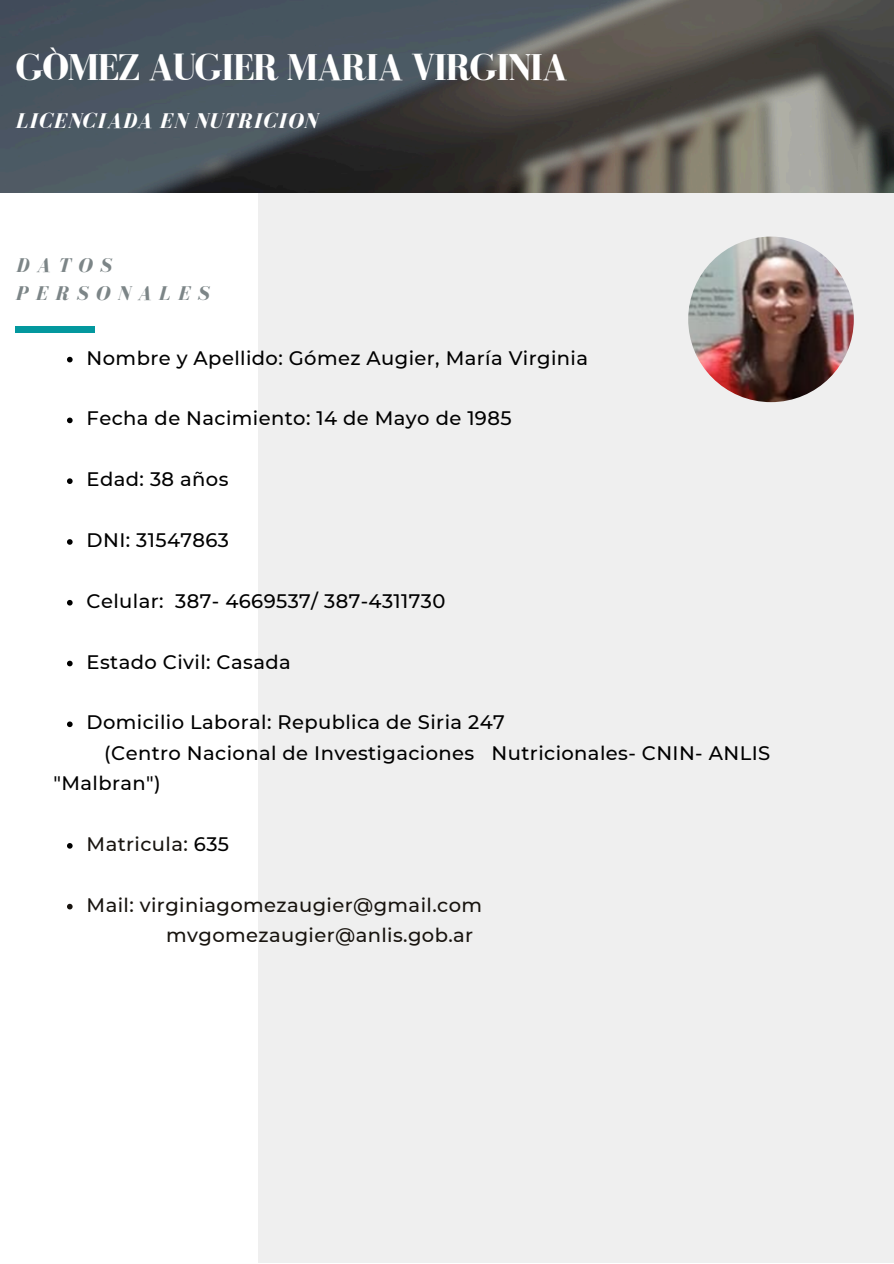
<style>
.page{position:relative;width:894px;height:1264px;background:#fff}
.page>*{position:absolute;margin:0;border:0;box-sizing:border-box;transform-origin:0 0}
.t1{font:700 38.25px "Bodoni FLF";letter-spacing:-.04em;color:#fff}
.t2{font:italic 700 21.9px "Bodoni FLF";letter-spacing:.04em;color:#fff}
.t3{font:italic 700 20.55px/28.2px "Bodoni FLF";letter-spacing:.37em;color:#7c8587}
.t4{font:500 19.5px "Montserrat";letter-spacing:.02em;color:#000}
.t5{font:500 19.5px "Montserrat";letter-spacing:.02em;color:#18140f}
.s1{color:#000}
</style>
<div class="page">
<div style="left:258px;top:0;width:635px;height:1262px;background:#efefef"></div>
<svg style="left:67px;top:357px;width:6px;height:5px"></svg>
<svg style="left:67px;top:417px;width:6px;height:6px"></svg>
<svg style="left:67px;top:478px;width:6px;height:6px"></svg>
<svg style="left:67px;top:539px;width:6px;height:6px"></svg>
<svg style="left:67px;top:600px;width:6px;height:5px"></svg>
<svg style="left:67px;top:660px;width:6px;height:6px"></svg>
<svg style="left:67px;top:721px;width:6px;height:6px"></svg>
<svg style="left:67px;top:843px;width:6px;height:5px"></svg>
<svg style="left:67px;top:903px;width:6px;height:6px"></svg>
<img style="left:0;top:0;width:893px;height:192px">
<div style="left:16px;top:325px;width:79px;height:7px;background:#03989e"></div>
<img style="left:688px;top:236px;width:165px;height:166px;border-radius:50%">
<p class="t1" style="left:16px;top:47px;width:553px">GÒMEZ AUGIER MARIA VIRGINIA</p>
<p class="t2" style="left:16px;top:109px;width:303px">LICENCIADA EN NUTRICION</p>
<p class="t3" style="left:16px;top:251px;width:195px">DATOS<br>PERSONALES</p>
<h1 class="t4" style="left:87px;top:346px;width:503px">Nombre y Apellido: Gómez Augier, María Virginia</h1>
<h2 class="t4" style="left:87px;top:406px;width:426px">Fecha de Nacimiento: 14 de Mayo de 1985</h2>
<p class="t4" style="left:87px;top:467px;width:143px">Edad: 38 años</p>
<h2 class="t4" style="left:87px;top:528px;width:144px">DNI: 31547863</h2>
<p class="t4" style="left:87px;top:589px;width:360px">Celular: 387- 4669537/ 387-4311730</p>
<p class="t4" style="left:87px;top:649px;width:205px">Estado Civil: Casada</p>
<p class="t4" style="left:87px;top:710px;width:419px">Domicilio Laboral: Republica de Siria 247</p>
<p class="t4" style="left:104px;top:741px;width:371px">(Centro Nacional de Investigaciones</p>
<p class="t4" style="left:491px;top:741px;width:280px">Nutricionales- CNIN- ANLIS</p>
<p class="t4" style="left:53px;top:771px;width:109px">"Malbran")</p>
<p class="t5" style="left:87px;top:832px;width:144px">Matricula: <span class="s1">635</span></p>
<p class="t5" style="left:87px;top:892px;width:397px">Mail: virginiagomezaugier@gmail.com</p>
<p class="t5" style="left:166px;top:923px;width:308px">mvgomezaugier@anlis.gob.ar</p>
</div>
